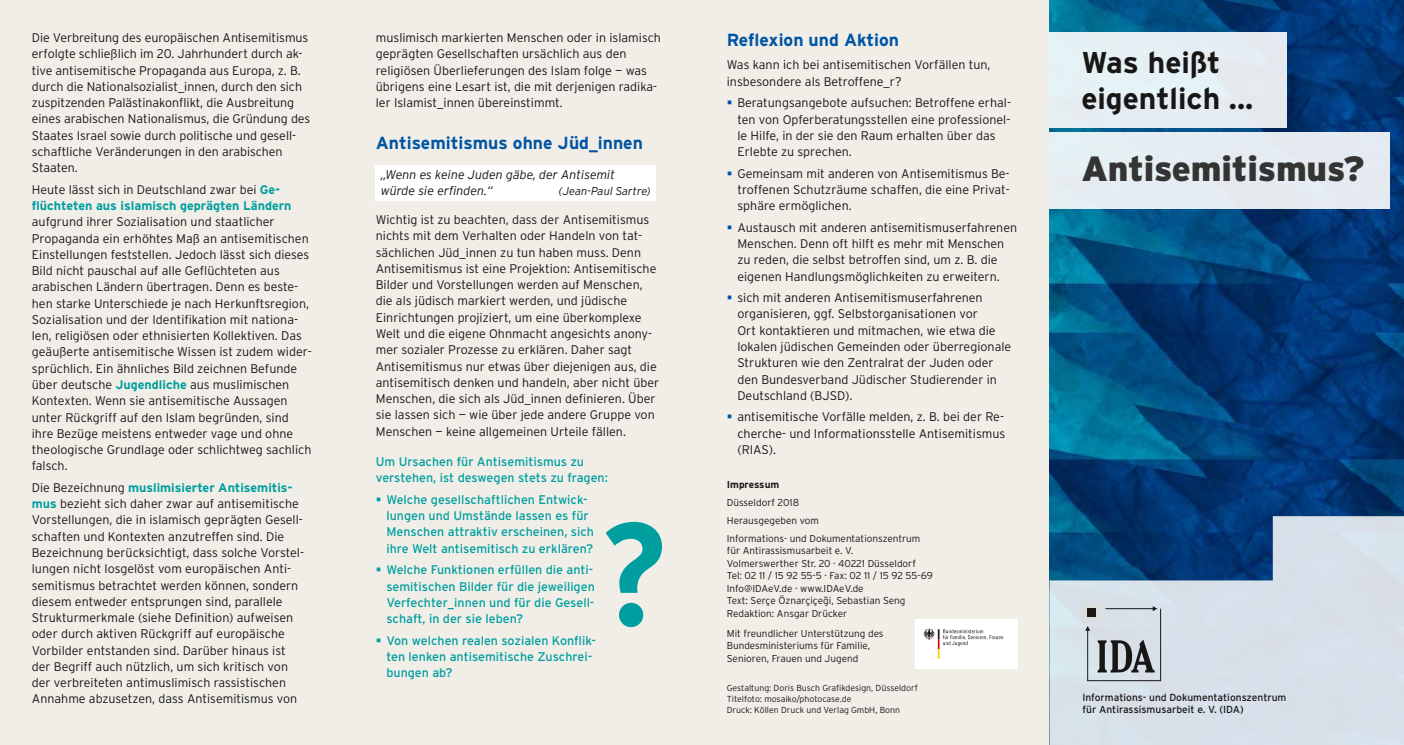
<style>
.page{position:relative;width:1404px;height:745px;background:#fff}
.page>*{position:absolute;margin:0;border:0;box-sizing:border-box;transform-origin:0 0}
.t1{font:700 146.5px "Meta Plus";color:#009e9f}
.t2{font:900 35px "Interstate";letter-spacing:-.005em;color:#343433}
.t3{font:700 30px/36px "Interstate";color:#181716}
.t4{font:700 17.5px "Interstate";color:#0054a4}
.t5{font:300 12.5px/16.2px "Interstate";color:#181716}
.t6{font:12.5px/16.2px "Interstate";color:#009e9f}
.t7{font:700 12.5px/16.2px "Interstate";color:#009e9f}
.t8{font:italic 300 12.5px/16.2px "Interstate";color:#181716}
.t9{font:italic 300 11.25px "Interstate";color:#181716}
.t10{font:10.25px/12.5px "Interstate";color:#181716}
.t11{font:300 10px/12.5px "Interstate";color:#181716}
.t12{font:700 10px "Interstate";color:#181716}
.t13{font:300 8.75px/11.2px "Interstate";color:#181716}
.s1{font-weight:300;color:#181716}
.s2{font-weight:700;color:#009e9f}
</style>
<div class="page">
<div style="left:0;top:0;width:1403px;height:744px;background:#f0eee7"></div>
<img style="left:1049px;top:0;width:354px;height:516px">
<div style="left:915px;top:619px;width:102px;height:49px;background:#fff"></div>
<svg style="left:923px;top:628px;width:80px;height:30px"></svg>
<div style="left:1049px;top:132px;width:340px;height:76px;background:#e5edf2"></div>
<div style="left:1049px;top:32px;width:237px;height:95px;background:#e5eef3"></div>
<svg style="left:1049px;top:516px;width:354px;height:228px;background:#adc0d2"></svg>
<div style="left:1082px;top:603px;width:18px;height:18px;background:#dcdddd"></div>
<svg style="left:1085px;top:605px;width:75px;height:75px;background:#b4bac0"></svg>
<div style="left:376px;top:165px;width:280px;height:35px;background:#fff"></div>
<p class="t5" style="left:32px;top:29px;width:280px">Die Verbreitung des europäischen Antisemitismus erfolgte schließlich im 20. Jahrhundert durch ak&shy;tive antisemitische Propaganda aus Europa, z. B. durch die Nationalsozialist_innen, durch den sich zuspitzenden Palästinakonflikt, die Ausbreitung eines arabischen Nationalismus, die Gründung des Staates Israel sowie durch politische und gesell&shy;schaftliche Veränderungen in den arabischen Staaten.</p>
<p class="t7" style="left:32px;top:181px;width:261px"><span class="s1">Heute lässt sich in Deutschland zwar bei</span> Ge&shy;flüchteten aus islamisch geprägten Ländern</p>
<p class="t5" style="left:32px;top:213px;width:281px">aufgrund ihrer Sozialisation und staatlicher Propaganda ein erhöhtes Maß an antisemitischen Einstellungen feststellen. Jedoch lässt sich dieses Bild nicht pauschal auf alle Geflüchteten aus arabischen Ländern übertragen. Denn es beste&shy;hen starke Unterschiede je nach Herkunftsregion, Sozialisation und der Identifikation mit nationa&shy;len, religiösen oder ethnisierten Kollektiven. Das geäußerte antisemitische Wissen ist zudem wider&shy;sprüchlich. Ein ähnliches Bild zeichnen Befunde über deutsche <span class="s2">Jugendliche</span> aus muslimischen Kontexten. Wenn sie antisemitische Aussagen unter Rückgriff auf den Islam begründen, sind ihre Bezüge meistens entweder vage und ohne theologische Grundlage oder schlichtweg sachlich falsch.</p>
<p class="t5" style="left:32px;top:479px;width:274px">Die Bezeichnung <span class="s2">muslimisierter Antisemitis&shy;mus</span> bezieht sich daher zwar auf antisemitische Vorstellungen, die in islamisch geprägten Gesell&shy;schaften und Kontexten anzutreffen sind. Die Bezeichnung berücksichtigt, dass solche Vorstel&shy;lungen nicht losgelöst vom europäischen Anti&shy;semitismus betrachtet werden können, sondern diesem entweder entsprungen sind, parallele Strukturmerkmale (siehe Definition) aufweisen oder durch aktiven Rückgriff auf europäische Vorbilder entstanden sind. Darüber hinaus ist der Begriff auch nützlich, um sich kritisch von der verbreiteten antimuslimisch rassistischen Annahme abzusetzen, dass Antisemitismus von</p>
<p class="t5" style="left:376px;top:29px;width:287px">muslimisch markierten Menschen oder in islamisch geprägten Gesellschaften ursächlich aus den religiösen Überlieferungen des Islam folge — was übrigens eine Lesart ist, die mit derjenigen radika&shy;ler Islamist_innen übereinstimmt.</p>
<h3 class="t4" style="left:376px;top:133px;width:268px">Antisemitismus ohne Jüd_innen</h3>
<p class="t8" style="left:381px;top:166px;width:236px">„Wenn es keine Juden gäbe, der Antisemit -würde sie erfinden.“</p>
<p class="t9" style="left:559px;top:185px;width:93px">(Jean-Paul Sartre)</p>
<p class="t5" style="left:376px;top:211px;width:285px">Wichtig ist zu beachten, dass der Antisemitismus nichts mit dem Verhalten oder Handeln von tat&shy;sächlichen Jüd_innen zu tun haben muss. Denn Antisemitismus ist eine Projektion: Antisemitische Bilder und Vorstellungen werden auf Menschen, die als jüdisch markiert werden, und jüdische Einrichtungen projiziert, um eine überkomplexe Welt und die eigene Ohnmacht angesichts anony&shy;mer sozialer Prozesse zu erklären. Daher sagt Antisemitismus nur etwas über diejenigen aus, die antisemitisch denken und handeln, aber nicht über Menschen, die sich als Jüd_innen definieren. Über sie lassen sich — wie über jede andere Gruppe von Menschen — keine allgemeinen Urteile fällen.</p>
<p class="t6" style="left:376px;top:453px;width:233px">Um Ursachen für Antisemitismus zu verstehen, ist deswegen stets zu fragen:</p>
<p class="t6" style="left:386px;top:491px;width:209px">Welche gesellschaftlichen Entwick&shy;lungen und Umstände lassen es für Menschen attraktiv erscheinen, sich ihre Welt antisemitisch zu erklären?</p>
<p class="t6" style="left:386px;top:561px;width:210px">Welche Funktionen erfüllen die anti&shy;semitischen Bilder für die jeweiligen Verfechter_innen und für die Gesell&shy;schaft, in der sie leben?</p>
<p class="t6" style="left:386px;top:631px;width:211px">Von welchen realen sozialen Konflik&shy;ten lenken antisemitische Zuschrei&shy;bungen ab?</p>
<h1 class="t1" style="left:600px;top:489px;width:73px">?</h1>
<h3 class="t4" style="left:726px;top:30px;width:174px">Reflexion und Aktion</h3>
<p class="t5" style="left:726px;top:57px;width:265px">Was kann ich bei antisemitischen Vorfällen tun, insbesondere als Betroffene_r?</p>
<p class="t5" style="left:737px;top:95px;width:275px">Beratungsangebote aufsuchen: Betroffene erhal&shy;ten von Opferberatungsstellen eine professionel&shy;le Hilfe, in der sie den Raum erhalten über das Erlebte zu sprechen.</p>
<p class="t5" style="left:737px;top:165px;width:274px;text-align:justify">Gemeinsam mit anderen von Antisemitismus Be&shy;troffenen Schutzräume schaffen, die eine Privat&shy;sphäre ermöglichen.</p>
<p class="t5" style="left:737px;top:219px;width:281px">Austausch mit anderen antisemitismuserfahrenen Menschen. Denn oft hilft es mehr mit Menschen zu reden, die selbst betroffen sind, um z. B. die eigenen Handlungsmöglichkeiten zu erweitern.</p>
<p class="t5" style="left:737px;top:289px;width:275px">sich mit anderen Antisemitismuserfahrenen organisieren, ggf. Selbstorganisationen vor<br>Ort kontaktieren und mitmachen, wie etwa die lokalen jüdischen Gemeinden oder überregionale Strukturen wie den Zentralrat der Juden oder den Bundesverband Jüdischer Studierender in Deutschland (BJSD).</p>
<p class="t5" style="left:737px;top:408px;width:269px;text-align:justify">antisemitische Vorfälle melden, z. B. bei der Re&shy;cherche- und Informationsstelle Antisemitismus (RIAS).</p>
<p class="t12" style="left:726px;top:479px;width:54px">Impressum</p>
<p class="t11" style="left:726px;top:493px;width:195px;line-height:17.9px">Düsseldorf 2018<br>Herausgegeben vom<br>Informations- und Dokumentationszentrum</p>
<p class="t11" style="left:726px;top:544px;width:207px">für Antirassismusarbeit e. V.<br>Volmerswerther Str. 20 · 40221 Düsseldorf Tel: 02 11 / 15 92 55-5 · Fax: 02 11 / 15 92 55-69<br>Info@IDAeV.de · www.IDAeV.de<br>Text: Serc¸e Öznarc¸ic¸eg˘i, Sebastian Seng Redaktion: Ansgar Drücker</p>
<p class="t11" style="left:726px;top:626px;width:158px">Mit freundlicher Unterstützung des<br>Bundesministeriums für Familie,<br>Senioren, Frauen und Jugend</p>
<p class="t13" style="left:726px;top:681px;width:192px">Gestaltung: Doris Busch Grafikdesign, Düsseldorf<br>Titelfoto: mosaiko/photocase.de<br>Druck: Köllen Druck und Verlag GmbH, Bonn</p>
<h3 class="t3" style="left:1081px;top:44px;width:173px">Was heißt eigentlich ...</h3>
<h2 class="t2" style="left:1081px;top:148px;width:285px">Antisemitismus?</h2>
<p class="t10" style="left:1082px;top:690px;width:205px">Informations- und Dokumentationszentrum für Antirassismusarbeit e. V. (IDA)</p>
</div>
